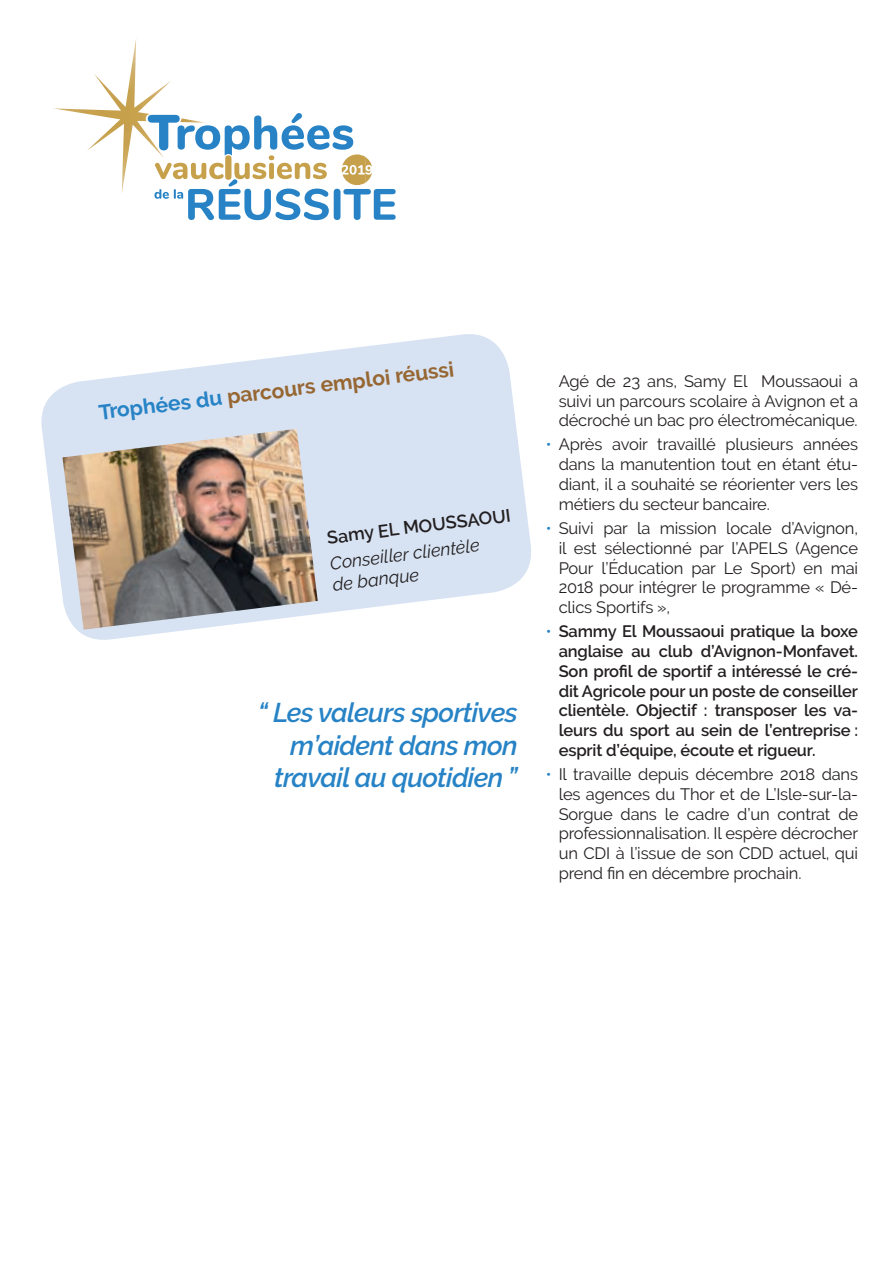
<style>
.page{position:relative;width:893px;height:1263px;background:#fff}
.page>*{position:absolute;margin:0;border:0;box-sizing:border-box;transform-origin:0 0}
.t1{font:italic 600 27px/32.4px "Raleway";letter-spacing:-.025em;color:#2783c5;text-align:right}
.t2{font:700 21px "Raleway";color:#976733}
.t3{font:italic 18px/21.6px "Raleway";color:#231f20}
.t4{font:600 18px "Raleway";color:#231f20}
.t5{font:16.5px/19.8px "Raleway";letter-spacing:-.01em;color:#231f20;text-align:justify}
.t6{font:600 16.5px/19.8px "Raleway";letter-spacing:-.01em;color:#231f20;text-align:justify}
.s1{color:#2783c5}
.s2{font-weight:400;color:#2783c5}
</style>
<div class="page">
<img style="left:54px;top:39px;width:117px;height:154px">
<svg style="left:148px;top:113px;width:248px;height:107px"></svg>
<svg style="left:41px;top:334px;width:490px;height:306px;fill:#d7e3f3"></svg>
<img style="left:62px;top:429px;width:256px;height:201px">
<p class="t2" style="left:97px;top:400px;width:359px;rotate:-7deg"><span class="s1">Trophées du</span> parcours emploi réussi</p>
<p class="t4" style="left:326px;top:527px;width:186px;rotate:-7deg">Samy EL MOUSSAOUI</p>
<p class="t3" style="left:329px;top:552px;width:152px;rotate:-7deg">Conseiller clientèle de banque</p>
<h1 class="t1" style="left:258px;top:697px;width:261px">“ Les valeurs sportives m’aident dans mon travail au quotidien ”</h1>
<p class="t5" style="left:559px;top:371px;width:301px">Agé de 23 ans, Samy El Moussaoui a suivi un parcours scolaire à Avignon et a décroché un bac pro électromécanique.</p>
<p class="t5" style="left:559px;top:435px;width:301px;text-indent:-13px"><span class="s1">•</span> Après avoir travaillé plusieurs années dans la manutention tout en étant étu&shy;diant, il a souhaité se réorienter vers les métiers du secteur bancaire.</p>
<p class="t5" style="left:559px;top:518px;width:301px;text-indent:-13px"><span class="s1">•</span> Suivi par la mission locale d’Avignon, il est sélectionné par l’APELS (Agence Pour l’Éducation par Le Sport) en mai 2018 pour intégrer le programme « Dé&shy;clics Sportifs »,</p>
<p class="t6" style="left:559px;top:621px;width:301px;text-indent:-13px"><span class="s2">•</span> Sammy El Moussaoui pratique la boxe anglaise au club d’Avignon-Monfavet.<br>Son profil de sportif a intéressé le cré&shy;dit Agricole pour un poste de conseiller clientèle. Objectif : transposer les va&shy;leurs du sport au sein de l’entreprise : esprit d’équipe, écoute et rigueur.</p>
<p class="t5" style="left:559px;top:764px;width:301px;text-indent:-13px"><span class="s1">•</span> Il travaille depuis décembre 2018 dans les agences du Thor et de L’Isle-sur-la-Sorgue dans le cadre d’un contrat de professionnalisation. Il espère décrocher un CDI à l’issue de son CDD actuel, qui prend fin en décembre prochain.</p>
</div>
